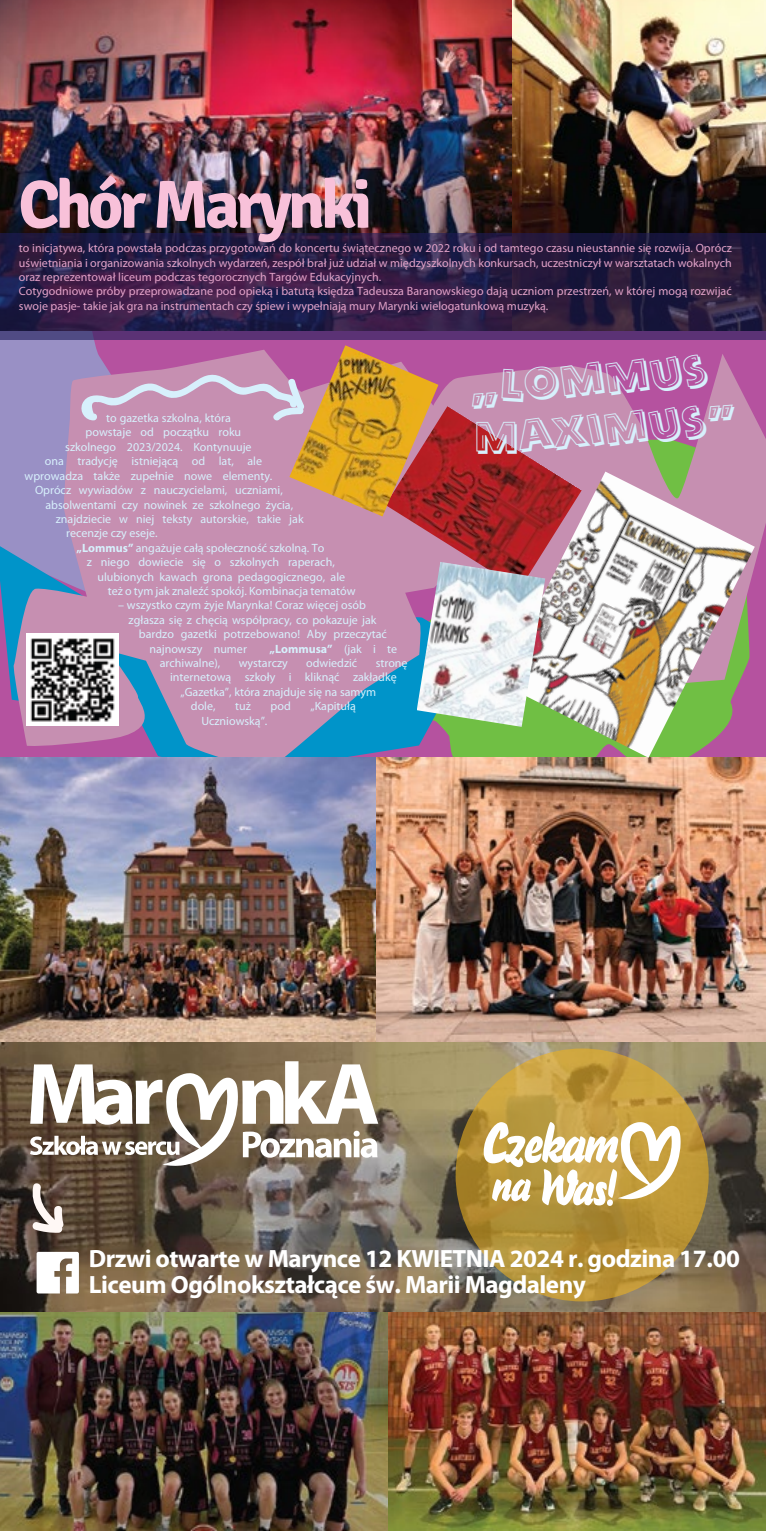
<style>
.page{position:relative;width:766px;height:1531px;background:#fff}
.page>*{position:absolute;margin:0;border:0;box-sizing:border-box;transform-origin:0 0}
.t1{font:700 67.4px "Signika";letter-spacing:-.06em;color:#f8c1d9}
.t2{font:42.6px/51px "Alphabet Soup PL Tilt";color:#d7f0fc}
.t3{font:700 25px/26px "Myriad Pro";letter-spacing:-.02em;color:#fff}
.t4{font:12px "Myriad Pro";color:#d7f0fc}
.t5{font:12px/14.4px "Myriad Pro";color:#e2a2c8}
.t6{font:700 12px "Myriad Pro";color:#d7f0fc}
.s1{font-weight:700}
.s2{font-weight:400}
</style>
<div class="page">
<svg style="left:0;top:339px;width:155px;height:205px;background:#9a83bc"></svg>
<img style="left:511px;top:0;width:254px;height:233px">
<img style="left:0;top:0;width:511px;height:233px">
<svg style="left:0;top:544px;width:12px;height:214px;background:#6670b1"></svg>
<svg style="left:12px;top:350px;width:753px;height:408px;background:#af87b0"></svg>
<img style="left:0;top:1041px;width:765px;height:271px">
<svg style="left:37px;top:1252px;width:42px;height:41px"></svg>
<svg style="left:29px;top:1181px;width:35px;height:53px"></svg>
<svg style="left:30px;top:1061px;width:348px;height:105px"></svg>
<svg style="left:455px;top:1048px;width:253px;height:253px;background:#b99438"></svg>
<svg style="left:483px;top:1122px;width:197px;height:84px"></svg>
<img style="left:0;top:1312px;width:765px;height:219px">
<img style="left:0;top:758px;width:376px;height:283px">
<img style="left:376px;top:758px;width:389px;height:283px">
<img style="left:26px;top:633px;width:93px;height:93px">
<img style="left:499px;top:471px;width:255px;height:287px">
<svg style="left:0;top:233px;width:765px;height:106px;background:#2e1e47"></svg>
<img style="left:385px;top:406px;width:196px;height:183px">
<img style="left:416px;top:562px;width:129px;height:165px">
<img style="left:289px;top:345px;width:149px;height:171px">
<svg style="left:79px;top:372px;width:226px;height:50px;background:#c89fbf"></svg>
<h1 class="t1" style="left:18px;top:164px;width:355px">Chór Marynki</h1>
<p class="t5" style="left:19px;top:241px;width:714px">to inicjatywa, która powstała podczas przygotowań do koncertu świątecznego w 2022 roku i od tamtego czasu nieustannie się rozwija. Oprócz uświetniania i organizowania szkolnych wydarzeń, zespół brał już udział w międzyszkolnych konkursach, uczestniczył w warsztatach wokalnych oraz reprezentował liceum podczas tegorocznych Targów Edukacyjnych.<br>Cotygodniowe próby przeprowadzane pod opieką i batutą księdza Tadeusza Baranowskiego dają uczniom przestrzeń, w której mogą rozwijać swoje pasje- takie jak gra na instrumentach czy śpiew i wypełniają mury Marynki wielogatunkową muzyką.</p>
<p class="t4" style="left:106px;top:411px;width:126px">to gazetka szkolna, która</p>
<p class="t4" style="left:86px;top:425px;width:157px">powstaje od początku roku</p>
<p class="t4" style="left:65px;top:439px;width:188px">szkolnego 2023/2024. Kontynuuje</p>
<p class="t4" style="left:45px;top:454px;width:218px">ona tradycję istniejącą od lat, ale</p>
<p class="t4" style="left:25px;top:468px;width:249px">wprowadza także zupełnie nowe elementy.</p>
<p class="t4" style="left:35px;top:483px;width:249px">Oprócz wywiadów z nauczycielami, uczniami,</p>
<p class="t4" style="left:45px;top:497px;width:249px">absolwentami czy nowinek ze szkolnego życia,</p>
<p class="t4" style="left:56px;top:511px;width:249px">znajdziecie w niej teksty autorskie, takie jak</p>
<p class="t4" style="left:66px;top:526px;width:93px">recenzje czy eseje.</p>
<p class="t4" style="left:77px;top:540px;width:249px"><span class="s1">„Lommus”</span> angażuje całą społeczność szkolną. To</p>
<p class="t4" style="left:87px;top:555px;width:249px">z niego dowiecie się o szkolnych raperach,</p>
<p class="t4" style="left:97px;top:569px;width:249px">ulubionych kawach grona pedagogicznego, ale</p>
<p class="t4" style="left:108px;top:583px;width:249px">też o tym jak znaleźć spokój. Kombinacja tematów</p>
<p class="t4" style="left:118px;top:598px;width:249px">– wszystko czym żyje Marynka! Coraz więcej osób</p>
<p class="t4" style="left:128px;top:612px;width:249px">zgłasza się z chęcią współpracy, co pokazuje jak</p>
<p class="t4" style="left:139px;top:627px;width:249px">bardzo gazetki potrzebowano! Aby przeczytać</p>
<p class="t4" style="left:149px;top:641px;width:99px">najnowszy numer</p>
<p class="t6" style="left:269px;top:641px;width:129px">„Lommusa” <span class="s2">(jak i te</span></p>
<p class="t4" style="left:160px;top:655px;width:62px">archiwalne),</p>
<p class="t4" style="left:239px;top:655px;width:51px">wystarczy</p>
<p class="t4" style="left:306px;top:655px;width:53px">odwiedzić</p>
<p class="t4" style="left:375px;top:655px;width:33px">stronę</p>
<p class="t4" style="left:170px;top:670px;width:228px">internetową szkoły i kliknąć zakładkę</p>
<p class="t4" style="left:180px;top:684px;width:197px">„Gazetka”, która znajduje się na samym</p>
<p class="t4" style="left:191px;top:699px;width:26px">dole,</p>
<p class="t4" style="left:235px;top:699px;width:17px">tuż</p>
<p class="t4" style="left:270px;top:699px;width:22px">pod</p>
<p class="t4" style="left:310px;top:699px;width:47px">„Kapitułą</p>
<p class="t4" style="left:201px;top:713px;width:68px">Uczniowską”.</p>
<h2 class="t2" style="left:468px;top:361px;width:264px;rotate:-4deg">„Lommus<br>Maximus”</h2>
<h3 class="t3" style="left:89px;top:1244px;width:652px">Drzwi otwarte w Marynce 12 KWIETNIA 2024 r. godzina 17.00<br>Liceum Ogólnokształcące św. Marii Magdaleny</h3>
</div>
